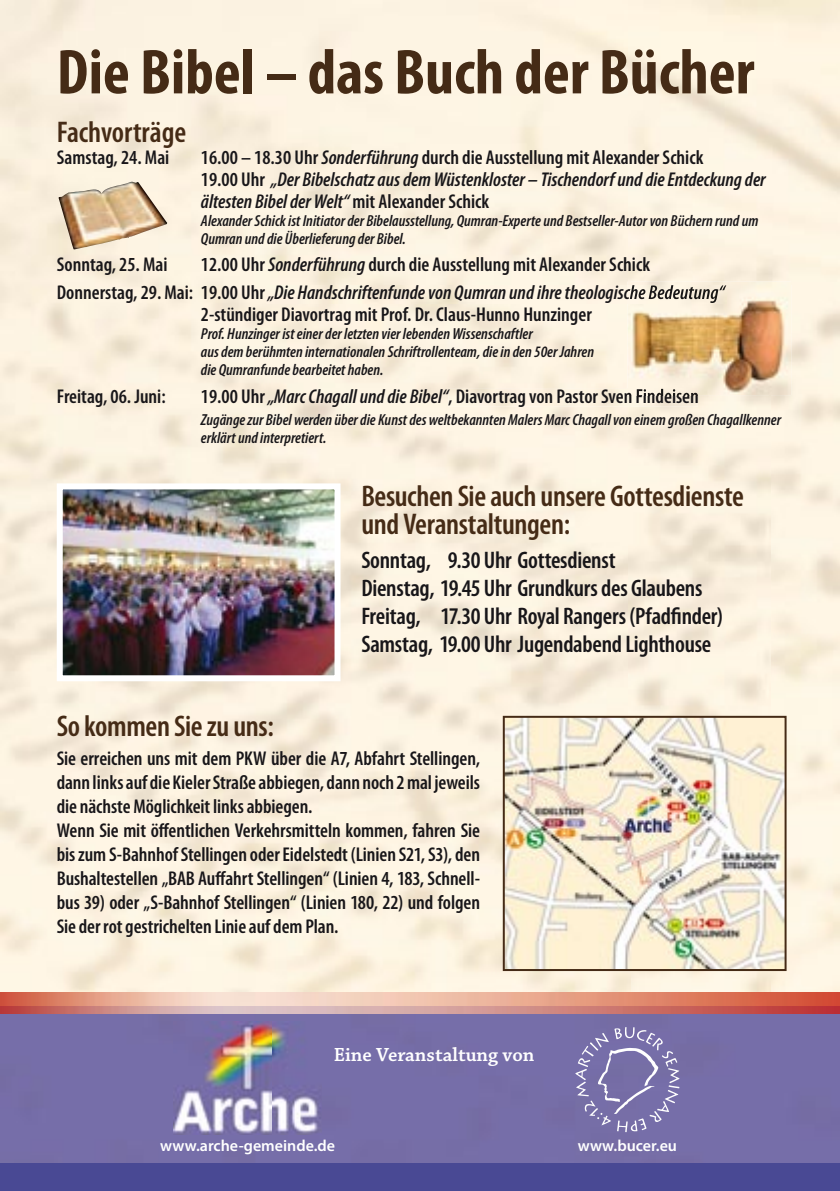
<style>
.page{position:relative;width:840px;height:1191px;background:#fff}
.page>*{position:absolute;margin:0;border:0;box-sizing:border-box;transform-origin:0 0}
.t1{font:700 condensed 64px "Myriad Pro";color:#452b16}
.t2{font:600 condensed 30px/28px "Myriad Pro";letter-spacing:-.01em;color:#452b16}
.t3{font:600 condensed 24px/28px "Myriad Pro";letter-spacing:-.01em;color:#181619}
.t4{font:600 condensed 20px/24px "Myriad Pro";letter-spacing:-.005em;color:#181619}
.t5{font:italic 600 condensed 20px/22px "Myriad Pro";color:#181619}
.t6{font:600 20px "Chaparral Pro";color:#fff}
.t7{font:italic 600 condensed 16px/18px "Myriad Pro";color:#181619}
.t8{font:600 16px "Myriad Pro";color:#fff}
.s1{font-style:normal}
.s2{font-style:italic}
</style>
<div class="page">
<img style="left:770px;top:283px;width:69px;height:709px">
<img style="left:628px;top:395px;width:142px;height:597px">
<img style="left:448px;top:389px;width:249px;height:18px">
<img style="left:0;top:992px;width:839px;height:171px">
<div style="left:0;top:1163px;width:839px;height:28px;background:#494994"></div>
<img style="left:502px;top:716px;width:284px;height:255px">
<img style="left:173px;top:1021px;width:149px;height:113px">
<svg style="left:575px;top:1027px;width:104px;height:105px;background:#857eb1"></svg>
<img style="left:57px;top:483px;width:283px;height:193px">
<img style="left:627px;top:282px;width:163px;height:113px">
<img style="left:627px;top:285px;width:99px;height:18px">
<img style="left:627px;top:389px;width:70px;height:6px">
<img style="left:58px;top:182px;width:109px;height:67px">
<h1 class="t1" style="left:57px;top:37px;width:698px">Die Bibel – das Buch der Bücher</h1>
<h2 class="t2" style="left:57px;top:118px;width:131px">Fachvorträge</h2>
<p class="t4" style="left:57px;top:145px;width:114px">Samstag, 24. Mai</p>
<p class="t5" style="left:201px;top:146px;width:566px"><span class="s1">16.00 – 18.30 Uhr</span> Sonderführung <span class="s1">durch die Ausstellung mit Alexander Schick<br>19.00 Uhr</span> „Der Bibelschatz aus dem Wüstenkloster – Tischendorf und die Entdeckung der ältesten Bibel der Welt“ <span class="s1">mit Alexander Schick</span></p>
<p class="t7" style="left:201px;top:212px;width:558px">Alexander Schick ist Initiator der Bibelausstellung, Qumran-Experte und Bestseller-Autor von Büchern rund um<br>Qumran und die Überlieferung der Bibel.</p>
<p class="t4" style="left:57px;top:253px;width:112px">Sonntag, 25. Mai</p>
<p class="t5" style="left:57px;top:251px;width:669px;line-height:27.6px;text-indent:144px"><span class="s1">12.00 Uhr</span> Sonderführung <span class="s1">durch die Ausstellung mit Alexander Schick<br>Donnerstag, 29. Mai: 19.00 Uhr</span> „Die Handschriftenfunde von Qumran und ihre theologische Bedeutung“</p>
<p class="t4" style="left:201px;top:303px;width:392px">2-stündiger Diavortrag mit Prof. Dr. Claus-Hunno Hunzinger</p>
<p class="t7" style="left:201px;top:325px;width:394px">Prof. Hunzinger ist einer der letzten vier lebenden Wissenschaftler<br>aus dem berühmten internationalen Schriftrollenteam, die in den 50er Jahren die Qumranfunde bearbeitet haben.</p>
<p class="t4" style="left:57px;top:384px;width:110px">Freitag, 06. Juni:</p>
<p class="t4" style="left:201px;top:384px;width:499px">19.00 Uhr <span class="s2">„Marc Chagall und die Bibel“</span>, Diavortrag von Pastor Sven Findeisen</p>
<p class="t7" style="left:201px;top:411px;width:581px">Zugänge zur Bibel werden über die Kunst des weltbekannten Malers Marc Chagall von einem großen Chagallkenner erklärt und interpretiert.</p>
<h2 class="t2" style="left:361px;top:482px;width:384px">Besuchen Sie auch unsere Gottesdienste und Veranstaltungen:</h2>
<p class="t3" style="left:361px;top:546px;width:363px">Sonntag, 9.30 Uhr Gottesdienst<br>Dienstag, 19.45 Uhr Grundkurs des Glaubens Freitag, 17.30 Uhr Royal Rangers (Pfadfinder)<br>Samstag, 19.00 Uhr Jugendabend Lighthouse</p>
<h2 class="t2" style="left:57px;top:712px;width:218px">So kommen Sie zu uns:</h2>
<p class="t4" style="left:57px;top:747px;width:424px">Sie erreichen uns mit dem PKW über die A7, Abfahrt Stellingen, dann links auf die Kieler Straße abbiegen, dann noch 2 mal jeweils die nächste Möglichkeit links abbiegen.<br>Wenn Sie mit öffentlichen Verkehrsmitteln kommen, fahren Sie bis zum S-Bahnhof Stellingen oder Eidelstedt (Linien S21, S3), den Bushaltestellen „BAB Auffahrt Stellingen“ (Linien 4, 183, Schnell&shy;bus 39) oder „S-Bahnhof Stellingen“ (Linien 180, 22) und folgen Sie der rot gestrichelten Linie auf dem Plan.</p>
<p class="t6" style="left:333px;top:1042px;width:202px">Eine Veranstaltung von</p>
<p class="t8" style="left:160px;top:1135px;width:176px">www.arche-gemeinde.de</p>
<p class="t8" style="left:577px;top:1135px;width:101px">www.bucer.eu</p>
</div>
